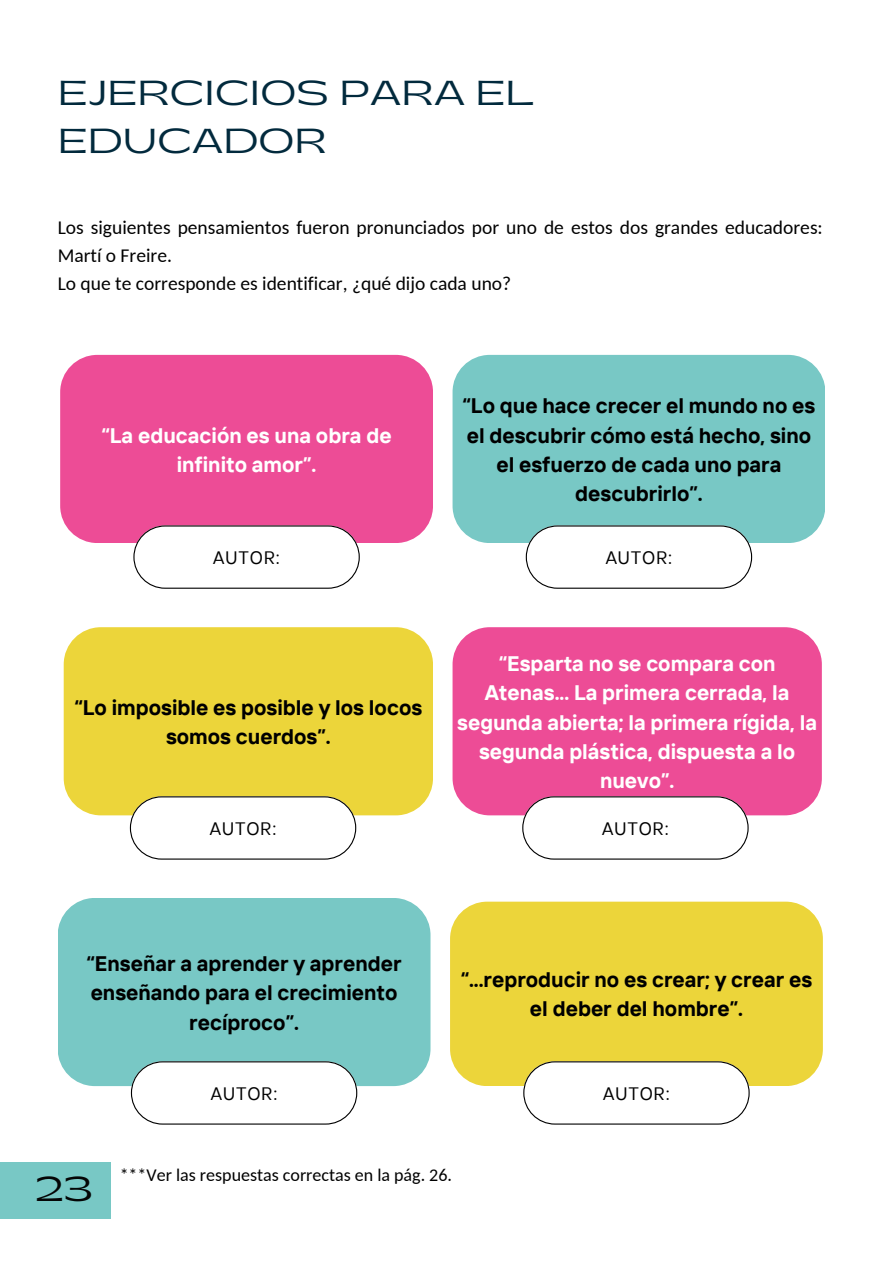
<style>
.page{position:relative;width:894px;height:1264px;background:#fff}
.page>*{position:absolute;margin:0;border:0;box-sizing:border-box;transform-origin:0 0}
.t1{font:33px/48.3px "Gatwick";color:#022a3d}
.t2{font:33px "Gatwick";color:#040606}
.t3{font:700 21px/29.2px "TT Interphases";color:#000;text-align:center}
.t4{font:700 21px/29.2px "TT Interphases";color:#fff;text-align:center}
.t5{font:19.5px/28.2px "Carlito";color:#000}
.t6{font:18px "Carlito";color:#000}
.t7{font:18px "TT Interphases";letter-spacing:.04em;color:#000}
</style>
<div class="page">
<div style="left:0;top:1161px;width:110px;height:57px;background:#78c8c5"></div>
<div style="left:60px;top:355px;width:373px;height:188px;background:#ed4c96;border-radius:37px"></div>
<svg style="left:133px;top:525px;width:226px;height:63px"></svg>
<div style="left:452px;top:355px;width:373px;height:188px;background:#78c8c5;border-radius:37px"></div>
<div style="left:64px;top:627px;width:368px;height:188px;background:#ecd53a;border-radius:37px"></div>
<div style="left:452px;top:627px;width:369px;height:188px;background:#ed4c96;border-radius:37px"></div>
<div style="left:58px;top:897px;width:372px;height:189px;background:#78c8c5;border-radius:37px"></div>
<div style="left:450px;top:901px;width:372px;height:185px;background:#ecd53a;border-radius:37px"></div>
<svg style="left:525px;top:525px;width:226px;height:63px"></svg>
<svg style="left:130px;top:796px;width:226px;height:63px"></svg>
<svg style="left:522px;top:796px;width:226px;height:63px"></svg>
<svg style="left:131px;top:1061px;width:226px;height:63px"></svg>
<svg style="left:523px;top:1061px;width:226px;height:63px"></svg>
<h1 class="t1" style="left:58px;top:70px;width:478px">EJERCICIOS PARA EL<br>EDUCADOR</h1>
<p class="t5" style="left:58px;top:215px;width:766px">Los siguientes pensamientos fueron pronunciados por uno de estos dos grandes educadores:<br>Martí o Freire.<br>Lo que te corresponde es identificar, ¿qué dijo cada uno?</p>
<p class="t4" style="left:101px;top:420px;width:291px">“La educación es una obra de infinito amor”.</p>
<p class="t7" style="left:213px;top:545px;width:68px">AUTOR:</p>
<p class="t3" style="left:462px;top:391px;width:354px">“Lo que hace crecer el mundo no es el descubrir cómo está hecho, sino el esfuerzo de cada uno para descubrirlo”.</p>
<p class="t7" style="left:605px;top:545px;width:68px">AUTOR:</p>
<p class="t3" style="left:74px;top:692px;width:349px">“Lo imposible es posible y los locos somos cuerdos”.</p>
<p class="t4" style="left:457px;top:648px;width:361px">“Esparta no se compara con<br>Atenas... La primera cerrada, la segunda abierta; la primera rígida, la segunda plástica, dispuesta a lo nuevo”.</p>
<p class="t7" style="left:210px;top:816px;width:68px">AUTOR:</p>
<p class="t7" style="left:602px;top:816px;width:68px">AUTOR:</p>
<p class="t3" style="left:87px;top:948px;width:316px">“Enseñar a aprender y aprender enseñando para el crecimiento recíproco”.</p>
<p class="t3" style="left:460px;top:964px;width:353px">“...reproducir no es crear; y crear es el deber del hombre”.</p>
<h1 class="t2" style="left:36px;top:1172px;width:59px">23</h1>
<p class="t7" style="left:211px;top:1081px;width:68px">AUTOR:</p>
<p class="t7" style="left:603px;top:1081px;width:68px">AUTOR:</p>
<p class="t6" style="left:120px;top:1167px;width:334px">***Ver las respuestas correctas en la pág. 26.</p>
</div>
